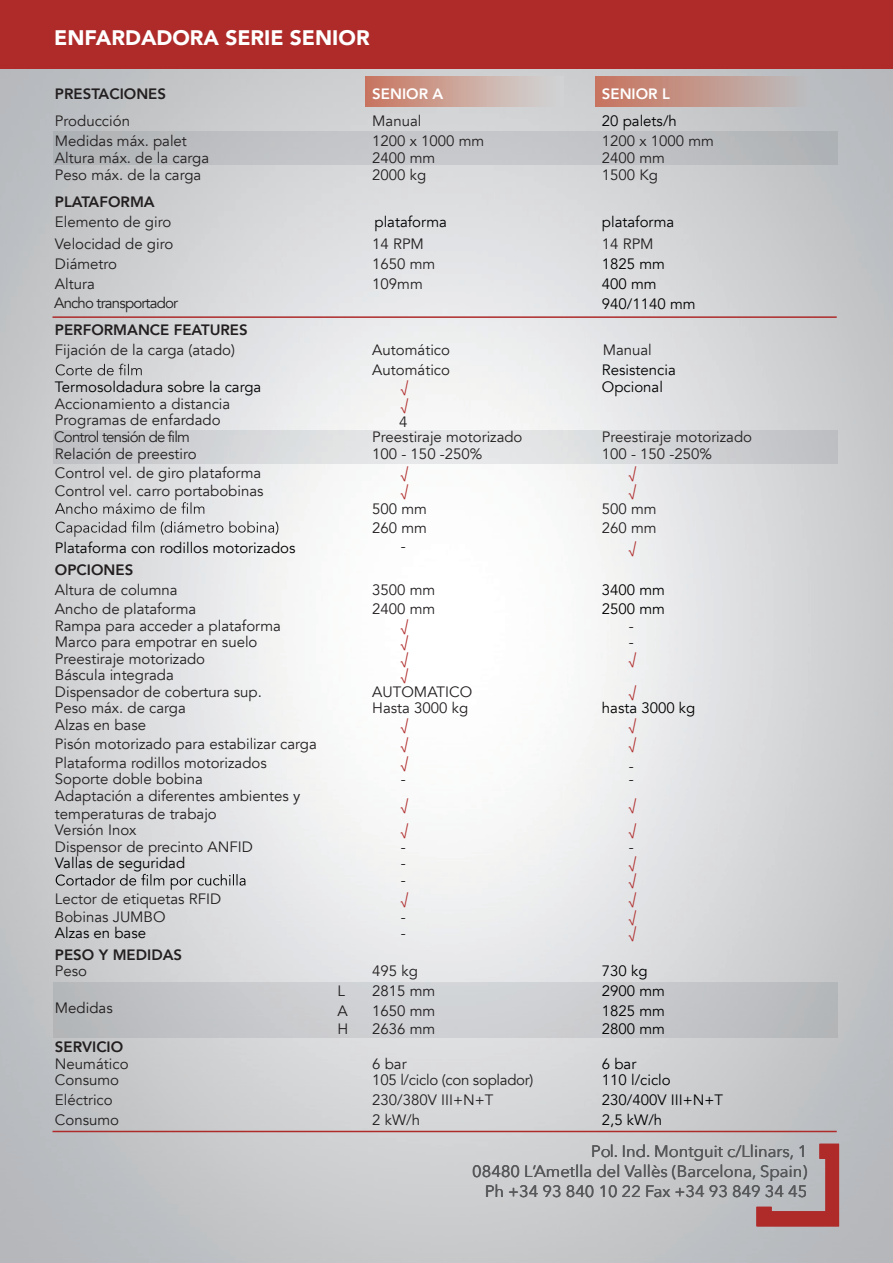
<style>
.page{position:relative;width:893px;height:1263px;background:#fff}
.page>*{position:absolute;margin:0;border:0;box-sizing:border-box;transform-origin:0 0}
.t1{font:900 21px "Avenir";color:#fff}
.t2{font:16.5px/19.8px "Avenir Next";color:#57585a;text-align:right}
.t3{font:15px/16.5px "Avenir";color:#231f20}
.t4{font:15px/19.6px "Avenir";color:#000}
.t5{font:800 15px "Avenir";color:#231f20}
.t6{font:15px "Avenir";letter-spacing:-.055em;color:#231f20}
.t7{font:15px/18px "Avenir";color:#af2a2a}
.t8{font:15px "Avenir";letter-spacing:-.02em;color:#231f20}
.t9{font:800 15px "Avenir";color:#fff}
</style>
<div class="page">
<img style="left:0;top:68px;width:893px;height:1195px">
<svg style="left:53px;top:430px;width:784px;height:34px;background:#d5d6d8"></svg>
<svg style="left:53px;top:131px;width:784px;height:34px;background:#bdbfc2"></svg>
<div style="left:595px;top:77px;width:213px;height:30px;background:linear-gradient(to right,#c8735c,#bdbdbd)"></div>
<div style="left:366px;top:77px;width:198px;height:30px;background:linear-gradient(to right,#c87761,#d2d8d9)"></div>
<svg style="left:756px;top:1144px;width:83px;height:82px;background:#b68b8d"></svg>
<div style="left:0;top:0;width:893px;height:68px;background:#ae2b2a"></div>
<svg style="left:56px;top:364px;width:86px;height:11px"></svg>
<svg style="left:55px;top:502px;width:149px;height:12px;background:#b6b6b8"></svg>
<svg style="left:56px;top:521px;width:222px;height:16px;background:#c1c2c3"></svg>
<svg style="left:56px;top:874px;width:189px;height:16px;background:#b6b7b9"></svg>
<svg style="left:53px;top:982px;width:784px;height:56px;background:#c5c7ca"></svg>
<hr style="left:53px;top:316px;width:784px;height:2px;background:#ae2b2a">
<hr style="left:53px;top:1131px;width:784px;height:1px;background:#ae2b2a">
<h1 class="t1" style="left:54px;top:20px;width:317px">ENFARDADORA SERIE SENIOR</h1>
<p class="t5" style="left:55px;top:82px;width:113px">PRESTACIONES</p>
<p class="t9" style="left:372px;top:82px;width:73px">SENIOR A</p>
<p class="t9" style="left:602px;top:82px;width:70px">SENIOR L</p>
<p class="t3" style="left:55px;top:113px;width:77px">Producción</p>
<p class="t3" style="left:372px;top:113px;width:51px">Manual</p>
<p class="t4" style="left:602px;top:111px;width:76px">20 palets/h</p>
<p class="t3" style="left:55px;top:133px;width:133px">Medidas máx. palet</p>
<p class="t3" style="left:372px;top:133px;width:114px">1200 x 1000 mm</p>
<p class="t3" style="left:602px;top:133px;width:114px">1200 x 1000 mm</p>
<p class="t3" style="left:55px;top:150px;width:156px">Altura máx. de la carga</p>
<p class="t3" style="left:372px;top:150px;width:65px">2400 mm</p>
<p class="t3" style="left:602px;top:150px;width:65px">2400 mm</p>
<p class="t3" style="left:55px;top:167px;width:148px">Peso máx. de la carga</p>
<p class="t3" style="left:372px;top:167px;width:55px">2000 kg</p>
<p class="t3" style="left:602px;top:167px;width:58px">1500 Kg</p>
<p class="t5" style="left:55px;top:190px;width:101px">PLATAFORMA</p>
<p class="t3" style="left:55px;top:214px;width:118px">Elemento de giro</p>
<p class="t4" style="left:375px;top:212px;width:74px">plataforma</p>
<p class="t4" style="left:602px;top:212px;width:74px">plataforma</p>
<p class="t3" style="left:55px;top:236px;width:120px">Velocidad de giro</p>
<p class="t3" style="left:372px;top:236px;width:53px">14 RPM</p>
<p class="t3" style="left:602px;top:236px;width:53px">14 RPM</p>
<p class="t3" style="left:55px;top:256px;width:64px">Diámetro</p>
<p class="t3" style="left:372px;top:256px;width:65px">1650 mm</p>
<p class="t4" style="left:602px;top:254px;width:65px">1825 mm</p>
<p class="t3" style="left:55px;top:276px;width:41px">Altura</p>
<p class="t3" style="left:372px;top:276px;width:52px">109mm</p>
<p class="t4" style="left:602px;top:275px;width:95px">400 mm<br>940/1140 mm</p>
<p class="t5" style="left:55px;top:318px;width:194px">PERFORMANCE FEATURES</p>
<p class="t3" style="left:55px;top:342px;width:182px">Fijación de la carga (atado)</p>
<p class="t3" style="left:372px;top:342px;width:79px">Automático</p>
<p class="t3" style="left:603px;top:342px;width:51px">Manual</p>
<p class="t3" style="left:372px;top:362px;width:79px">Automático</p>
<p class="t4" style="left:602px;top:360px;width:75px">Resistencia</p>
<p class="t4" style="left:55px;top:378px;width:208px">Termosoldadura sobre la carga</p>
<p class="t7" style="left:401px;top:379px;width:9px">√ √</p>
<p class="t4" style="left:602px;top:378px;width:63px">Opcional</p>
<p class="t6" style="left:54px;top:294px;width:126px">Ancho transportador</p>
<p class="t3" style="left:55px;top:396px;width:177px">Accionamiento a distancia<br>Programas de enfardado</p>
<p class="t3" style="left:372px;top:415px;width:152px;line-height:15px;text-indent:27px">4<br>Preestiraje motorizado</p>
<p class="t6" style="left:54px;top:427px;width:137px">Control tensión de film</p>
<p class="t3" style="left:602px;top:429px;width:152px">Preestiraje motorizado</p>
<p class="t3" style="left:55px;top:446px;width:143px">Relación de preestiro</p>
<p class="t3" style="left:372px;top:446px;width:112px">100 - 150 -250%</p>
<p class="t3" style="left:602px;top:446px;width:112px">100 - 150 -250%</p>
<p class="t3" style="left:55px;top:465px;width:208px">Control vel. de giro plataforma</p>
<p class="t7" style="left:401px;top:464px;width:9px">√</p>
<p class="t7" style="left:629px;top:464px;width:9px">√</p>
<p class="t3" style="left:55px;top:483px;width:210px">Control vel. carro portabobinas</p>
<p class="t7" style="left:401px;top:482px;width:9px">√</p>
<p class="t7" style="left:629px;top:482px;width:9px">√</p>
<p class="t3" style="left:372px;top:501px;width:56px">500 mm</p>
<p class="t3" style="left:602px;top:501px;width:56px">500 mm</p>
<p class="t3" style="left:372px;top:519px;width:56px">260 mm</p>
<p class="t3" style="left:602px;top:519px;width:56px">260 mm</p>
<p class="t4" style="left:55px;top:538px;width:242px">Plataforma con rodillos motorizados</p>
<p class="t7" style="left:629px;top:539px;width:9px">√</p>
<p class="t5" style="left:55px;top:558px;width:80px">OPCIONES</p>
<p class="t3" style="left:55px;top:582px;width:124px">Altura de columna</p>
<p class="t3" style="left:372px;top:582px;width:65px">3500 mm</p>
<p class="t4" style="left:602px;top:580px;width:65px">3400 mm</p>
<p class="t3" style="left:55px;top:601px;width:143px">Ancho de plataforma</p>
<p class="t3" style="left:372px;top:601px;width:65px">2400 mm</p>
<p class="t4" style="left:602px;top:600px;width:65px">2500 mm</p>
<p class="t3" style="left:55px;top:618px;width:228px">Rampa para acceder a plataforma</p>
<p class="t7" style="left:401px;top:617px;width:9px">√</p>
<p class="t3" style="left:55px;top:634px;width:204px">Marco para empotrar en suelo</p>
<p class="t7" style="left:401px;top:633px;width:9px">√</p>
<p class="t3" style="left:55px;top:651px;width:152px">Preestiraje motorizado</p>
<p class="t7" style="left:401px;top:650px;width:9px">√</p>
<p class="t7" style="left:629px;top:650px;width:9px">√</p>
<p class="t3" style="left:55px;top:667px;width:120px">Báscula integrada</p>
<p class="t7" style="left:401px;top:666px;width:9px">√</p>
<p class="t3" style="left:55px;top:684px;width:208px">Dispensador de cobertura sup.</p>
<p class="t3" style="left:372px;top:684px;width:101px">AUTOMATICO</p>
<p class="t7" style="left:629px;top:683px;width:9px">√</p>
<p class="t3" style="left:55px;top:700px;width:132px">Peso máx. de carga</p>
<p class="t3" style="left:372px;top:700px;width:97px">Hasta 3000 kg</p>
<p class="t4" style="left:602px;top:699px;width:95px">hasta 3000 kg</p>
<p class="t3" style="left:55px;top:717px;width:93px">Alzas en base</p>
<p class="t7" style="left:401px;top:716px;width:9px">√</p>
<p class="t7" style="left:629px;top:716px;width:9px">√</p>
<p class="t3" style="left:55px;top:736px;width:263px">Pisón motorizado para estabilizar carga</p>
<p class="t7" style="left:401px;top:735px;width:9px">√</p>
<p class="t7" style="left:629px;top:735px;width:9px">√</p>
<p class="t3" style="left:55px;top:754px;width:213px">Plataforma rodillos motorizados</p>
<p class="t7" style="left:401px;top:754px;width:9px">√</p>
<p class="t3" style="left:55px;top:771px;width:150px">Soporte doble bobina</p>
<p class="t3" style="left:401px;top:771px;width:6px">-</p>
<p class="t3" style="left:401px;top:537px;width:6px">-</p>
<p class="t3" style="left:629px;top:618px;width:6px">-</p>
<p class="t3" style="left:629px;top:634px;width:6px">-</p>
<p class="t3" style="left:629px;top:757px;width:6px">-</p>
<p class="t3" style="left:629px;top:771px;width:6px">-</p>
<p class="t3" style="left:55px;top:787px;width:247px;line-height:18px">Adaptación a diferentes ambientes y temperaturas de trabajo</p>
<p class="t7" style="left:401px;top:796px;width:9px">√</p>
<p class="t7" style="left:629px;top:796px;width:9px">√</p>
<p class="t3" style="left:55px;top:822px;width:83px">Versión Inox</p>
<p class="t7" style="left:401px;top:821px;width:9px">√</p>
<p class="t7" style="left:629px;top:821px;width:9px">√</p>
<p class="t3" style="left:55px;top:838px;width:199px">Dispensor de precinto ANFID</p>
<p class="t3" style="left:401px;top:838px;width:6px;text-align:justify">- - -</p>
<p class="t3" style="left:629px;top:838px;width:6px">-</p>
<p class="t4" style="left:55px;top:853px;width:132px">Vallas de seguridad</p>
<p class="t7" style="left:629px;top:855px;width:9px;line-height:17.2px">√ √</p>
<p class="t3" style="left:55px;top:891px;width:168px">Lector de etiquetas RFID</p>
<p class="t7" style="left:401px;top:890px;width:9px">√</p>
<p class="t7" style="left:629px;top:890px;width:9px">√</p>
<p class="t3" style="left:55px;top:909px;width:112px">Bobinas JUMBO</p>
<p class="t7" style="left:629px;top:908px;width:9px">√</p>
<p class="t3" style="left:401px;top:909px;width:6px">- -</p>
<p class="t4" style="left:55px;top:924px;width:93px">Alzas en base</p>
<p class="t7" style="left:629px;top:924px;width:9px">√</p>
<p class="t5" style="left:55px;top:943px;width:129px">PESO Y MEDIDAS</p>
<p class="t3" style="left:55px;top:963px;width:34px">Peso</p>
<p class="t3" style="left:372px;top:963px;width:47px">495 kg</p>
<p class="t4" style="left:602px;top:961px;width:47px">730 kg</p>
<p class="t3" style="left:55px;top:1000px;width:59px">Medidas</p>
<p class="t3" style="left:338px;top:983px;width:9px">L</p>
<p class="t3" style="left:372px;top:983px;width:65px">2815 mm</p>
<p class="t4" style="left:602px;top:981px;width:65px">2900 mm</p>
<p class="t3" style="left:338px;top:1003px;width:12px">A</p>
<p class="t3" style="left:372px;top:1003px;width:65px">1650 mm</p>
<p class="t4" style="left:602px;top:1001px;width:65px">1825 mm</p>
<p class="t3" style="left:338px;top:1020px;width:12px">H</p>
<p class="t3" style="left:372px;top:1020px;width:65px">2636 mm</p>
<p class="t4" style="left:602px;top:1019px;width:65px">2800 mm</p>
<p class="t5" style="left:55px;top:1035px;width:70px">SERVICIO</p>
<p class="t3" style="left:55px;top:1056px;width:75px">Neumático</p>
<p class="t3" style="left:372px;top:1056px;width:36px">6 bar</p>
<p class="t4" style="left:602px;top:1054px;width:36px">6 bar</p>
<p class="t3" style="left:55px;top:1072px;width:66px">Consumo</p>
<p class="t8" style="left:372px;top:1071px;width:163px">105 l/ciclo (con soplador)</p>
<p class="t4" style="left:602px;top:1070px;width:70px">110 l/ciclo</p>
<p class="t3" style="left:55px;top:1091px;width:59px">Eléctrico</p>
<p class="t3" style="left:372px;top:1091px;width:123px">230/380V III+N+T</p>
<p class="t4" style="left:602px;top:1090px;width:123px">230/400V III+N+T</p>
<p class="t3" style="left:55px;top:1111px;width:66px">Consumo</p>
<p class="t3" style="left:372px;top:1111px;width:49px">2 kW/h</p>
<p class="t4" style="left:602px;top:1110px;width:62px">2,5 kW/h</p>
<p class="t2" style="left:472px;top:1141px;width:337px">Pol. Ind. Montguit c/Llinars, 1<br>08480 L’Ametlla del Vallès (Barcelona, Spain)<br>Ph +34 93 840 10 22 Fax +34 93 849 34 45</p>
</div>
